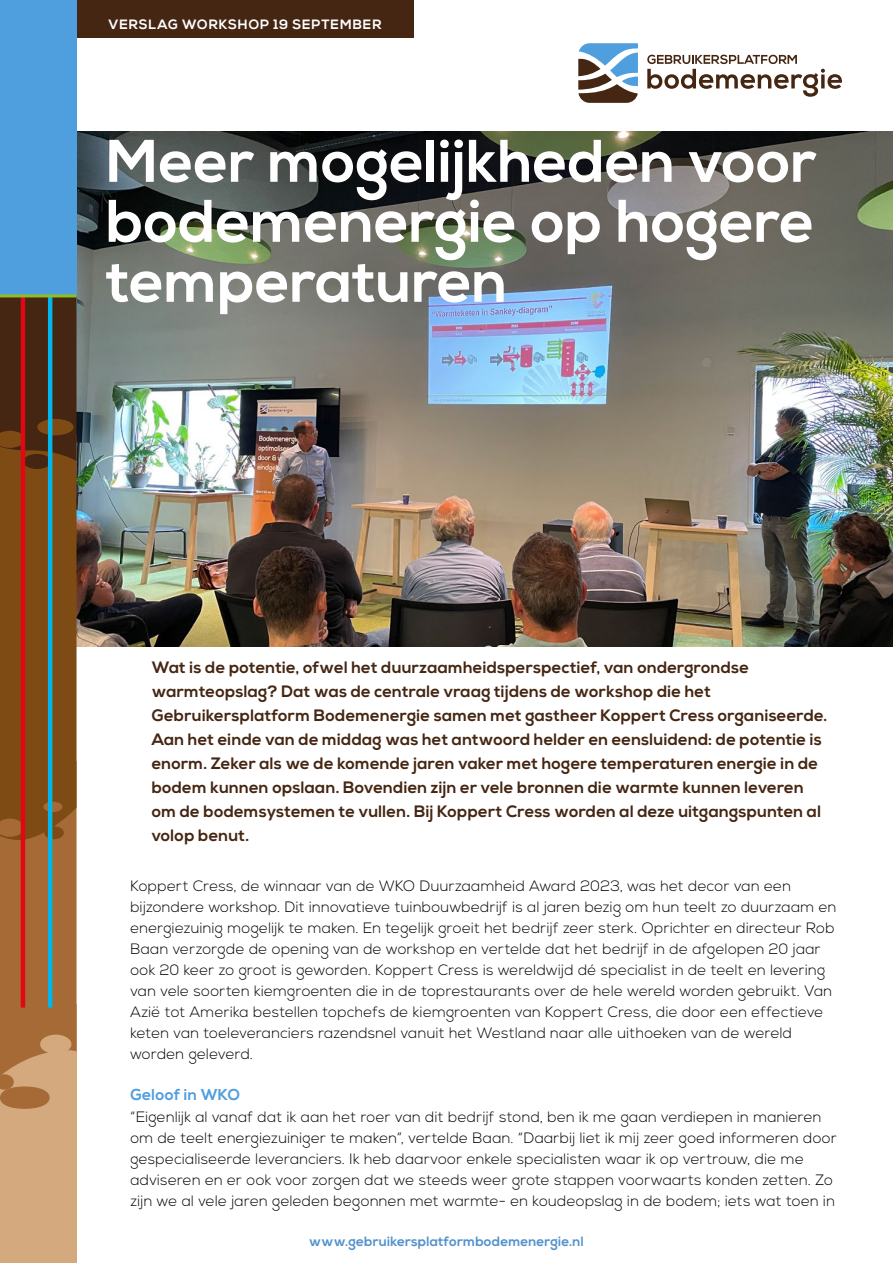
<style>
.page{position:relative;width:893px;height:1263px;background:#fff}
.page>*{position:absolute;margin:0;border:0;box-sizing:border-box;transform-origin:0 0}
.t1{font:700 60px/60px "Nexa";color:#fff;text-align:justify}
.t2{font:700 16.5px/24px "Nexa";letter-spacing:.01em;color:#452612}
.t3{font:700 15.75px "Nexa";letter-spacing:.015em;color:#4f9ede}
.t4{font:300 15px/21px "Nexa";letter-spacing:.015em;color:#000}
.t5{font:700 13.5px "Nexa";letter-spacing:.01em;color:#5392cd}
.t6{font:700 13.5px "Nexa";letter-spacing:.065em;color:#fff}
</style>
<div class="page">
<img style="left:77px;top:132px;width:816px;height:514px">
<svg style="left:578px;top:43px;width:60px;height:60px"></svg>
<svg style="left:647px;top:55px;width:195px;height:42px"></svg>
<div style="left:0;top:1004px;width:77px;height:259px;background:#d4a97d"></div>
<div style="left:0;top:0;width:77px;height:313px;background:#4f9ede"></div>
<svg style="left:0;top:297px;width:77px;height:793px;background:#825224"></svg>
<div style="left:40px;top:1035px;width:31px;height:19px;background:#d4a97d;border-radius:50%"></div>
<div style="left:23px;top:454px;width:28px;height:15px;background:#452612;border-radius:50%"></div>
<div style="left:0;top:1086px;width:50px;height:23px;background:#a56a35;border-radius:50%"></div>
<hr style="left:21px;top:296px;width:4px;height:711px;background:#e30613">
<hr style="left:48px;top:296px;width:4px;height:711px;background:#00b6ed">
<hr style="left:0;top:294px;width:77px;height:3px;background:#8ebf22">
<div style="left:77px;top:0;width:337px;height:38px;background:#452612"></div>
<p class="t6" style="left:109px;top:17px;width:275px">VERSLAG WORKSHOP 19 SEPTEMBER</p>
<h1 class="t1" style="left:106px;top:133px;width:712px">Meer mogelijkheden voor bodemenergie op hogere temperaturen</h1>
<p class="t2" style="left:152px;top:656px;width:677px">Wat is de potentie, ofwel het duurzaamheidsperspectief, van ondergrondse warmteopslag? Dat was de centrale vraag tijdens de workshop die het Gebruikersplatform Bodemenergie samen met gastheer Koppert Cress organiseerde.<br>Aan het einde van de middag was het antwoord helder en eensluidend: de potentie is enorm. Zeker als we de komende jaren vaker met hogere temperaturen energie in de bodem kunnen opslaan. Bovendien zijn er vele bronnen die warmte kunnen leveren om de bodemsystemen te vullen. Bij Koppert Cress worden al deze uitgangspunten al volop benut.</p>
<p class="t4" style="left:130px;top:876px;width:707px">Koppert Cress, de winnaar van de WKO Duurzaamheid Award 2023, was het decor van een bijzondere workshop. Dit innovatieve tuinbouwbedrijf is al jaren bezig om hun teelt zo duurzaam en energiezuinig mogelijk te maken. En tegelijk groeit het bedrijf zeer sterk. Oprichter en directeur Rob Baan verzorgde de opening van de workshop en vertelde dat het bedrijf in de afgelopen 20 jaar ook 20 keer zo groot is geworden. Koppert Cress is wereldwijd dé specialist in de teelt en levering van vele soorten kiemgroenten die in de toprestaurants over de hele wereld worden gebruikt. Van Azië tot Amerika bestellen topchefs de kiemgroenten van Koppert Cress, die door een effectieve keten van toeleveranciers razendsnel vanuit het Westland naar alle uithoeken van de wereld worden geleverd.</p>
<p class="t3" style="left:130px;top:1085px;width:111px">Geloof in WKO</p>
<p class="t4" style="left:130px;top:1107px;width:708px">“Eigenlijk al vanaf dat ik aan het roer van dit bedrijf stond, ben ik me gaan verdiepen in manieren om de teelt energiezuiniger te maken”, vertelde Baan. “Daarbij liet ik mij zeer goed informeren door gespecialiseerde leveranciers. Ik heb daarvoor enkele specialisten waar ik op vertrouw, die me adviseren en er ook voor zorgen dat we steeds weer grote stappen voorwaarts konden zetten. Zo zijn we al vele jaren geleden begonnen met warmte- en koudeopslag in de bodem; iets wat toen in</p>
<p class="t5" style="left:309px;top:1234px;width:276px">www.gebruikersplatformbodemenergie.nl</p>
</div>
